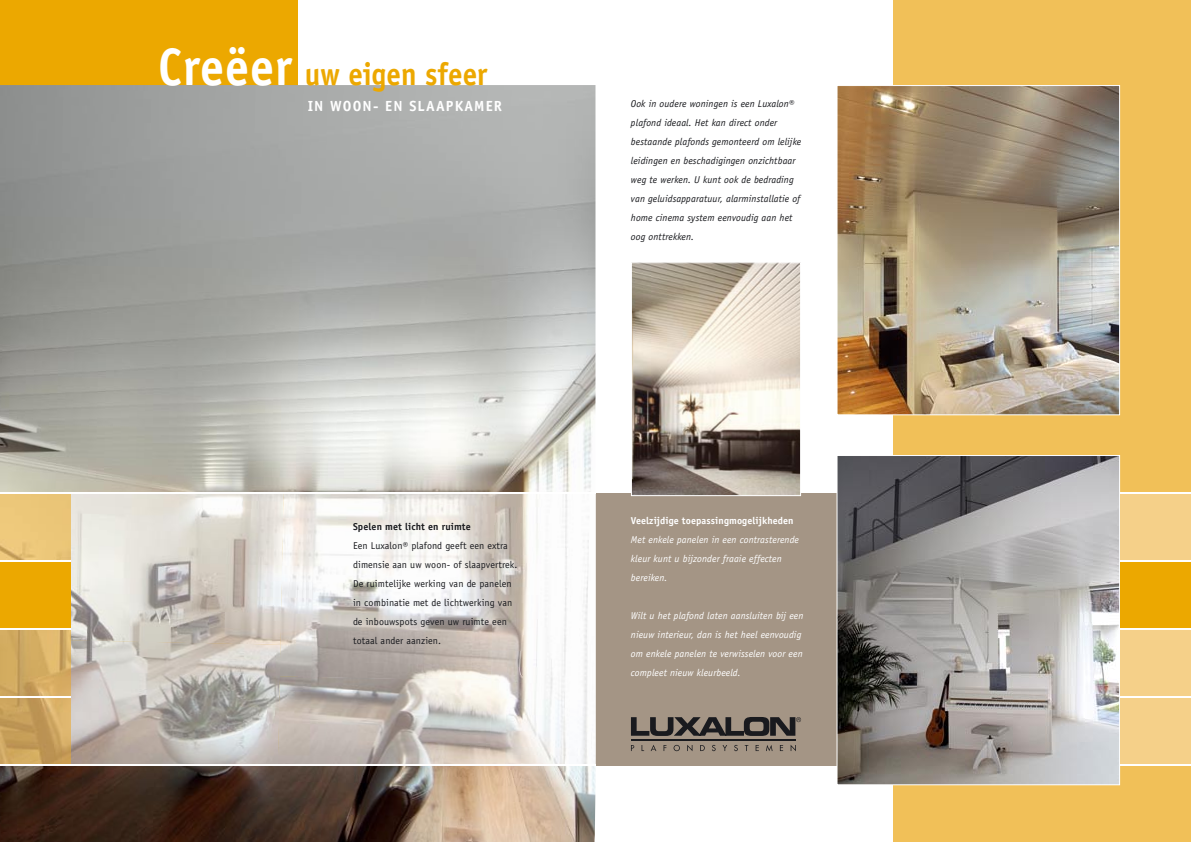
<style>
.page{position:relative;width:1191px;height:842px;background:#fff}
.page>*{position:absolute;margin:0;border:0;box-sizing:border-box;transform-origin:0 0}
.t1{font:700 31.9px "Officina Sans";color:#eca800;scale:.91 1}
.t2{font:700 14.7px "Officina Sans";letter-spacing:.08em;color:#fff}
.t3{font:italic 10px/19px "Officina Sans";letter-spacing:.01em;color:#191a1e}
.t4{font:italic 10px/19px "Officina Sans";letter-spacing:.01em;color:#fff}
.t5{font:10px/19px "Officina Sans";letter-spacing:.01em;color:#191a1e}
.t6{font:700 10px "Officina Sans";letter-spacing:.01em;color:#fff}
.t7{font:700 10px "Officina Sans";letter-spacing:.01em;color:#191a1e}
.s1{font-size:52.8px;color:#fff}
</style>
<div class="page">
<div style="left:0;top:0;width:298px;height:842px;background:#eca800"></div>
<div style="left:893px;top:0;width:298px;height:842px;background:#f1c058"></div>
<div style="left:595px;top:493px;width:298px;height:272px;background:#a49585"></div>
<img style="left:0;top:85px;width:595px;height:757px">
<img style="left:71px;top:494px;width:209px;height:146px">
<img style="left:280px;top:494px;width:209px;height:182px">
<img style="left:489px;top:494px;width:106px;height:271px">
<img style="left:71px;top:640px;width:210px;height:125px">
<img style="left:278px;top:676px;width:213px;height:89px">
<svg style="left:631px;top:745px;width:165px;height:6px"></svg>
<svg style="left:631px;top:717px;width:170px;height:19px"></svg>
<hr style="left:631px;top:739px;width:165px;height:1px;background:#191a1e">
<svg style="left:836px;top:455px;width:284px;height:330px;background:#969493"></svg>
<img style="left:837px;top:85px;width:283px;height:330px">
<svg style="left:631px;top:262px;width:170px;height:234px;background:#b7ada1"></svg>
<img style="left:0;top:630px;width:71px;height:135px">
<div style="left:0;top:494px;width:71px;height:67px;background:#ecc779"></div>
<div style="left:0;top:561px;width:71px;height:68px;background:#eca800"></div>
<hr style="left:0;top:493px;width:595px;height:1px;background:#fff">
<hr style="left:0;top:765px;width:595px;height:1px;background:#fff">
<hr style="left:0;top:561px;width:71px;height:1px;background:#fff">
<hr style="left:0;top:629px;width:71px;height:1px;background:#fff">
<hr style="left:0;top:697px;width:71px;height:1px;background:#fff">
<div style="left:1120px;top:697px;width:71px;height:68px;background:#f5d089"></div>
<div style="left:1120px;top:629px;width:71px;height:68px;background:#f5d089"></div>
<div style="left:1120px;top:493px;width:71px;height:68px;background:#f5d089"></div>
<div style="left:1120px;top:561px;width:71px;height:68px;background:#eca800"></div>
<hr style="left:1120px;top:561px;width:71px;height:1px;background:#fff">
<hr style="left:1120px;top:629px;width:71px;height:1px;background:#fff">
<hr style="left:1120px;top:697px;width:71px;height:1px;background:#fff">
<hr style="left:1120px;top:493px;width:71px;height:1px;background:#fff">
<hr style="left:1120px;top:765px;width:71px;height:1px;background:#fff">
<h1 class="t1" style="left:158px;top:54px;width:363px"><span class="s1">Creëer</span> uw eigen sfeer</h1>
<h2 class="t2" style="left:308px;top:97px;width:196px">IN WOON- EN SLAAPKAMER</h2>
<p class="t7" style="left:353px;top:520px;width:119px">Spelen met licht en ruimte</p>
<p class="t5" style="left:353px;top:536px;width:166px">Een Luxalon® plafond geeft een extra dimensie aan uw woon- of slaapvertrek.<br>De ruimtelijke werking van de panelen in combinatie met de lichtwerking van de inbouwspots geven uw ruimte een totaal ander aanzien.</p>
<p class="t3" style="left:631px;top:94px;width:172px">Ook in oudere woningen is een Luxalon® plafond ideaal. Het kan direct onder bestaande plafonds gemonteerd om lelijke leidingen en beschadigingen onzichtbaar weg te werken. U kunt ook de bedrading van geluids apparatuur, alarminstallatie of home cinema system eenvoudig aan het oog onttrekken.</p>
<p class="t6" style="left:631px;top:514px;width:164px">Veelzijdige toepassingmogelijkheden</p>
<p class="t4" style="left:631px;top:530px;width:170px">Met enkele panelen in een contras terende kleur kunt u bijzonder fraaie effecten bereiken.</p>
<p class="t4" style="left:631px;top:606px;width:174px">Wilt u het plafond laten aansluiten bij een nieuw interieur, dan is het heel eenvoudig om enkele panelen te verwisselen voor een compleet nieuw kleurbeeld.</p>
</div>
